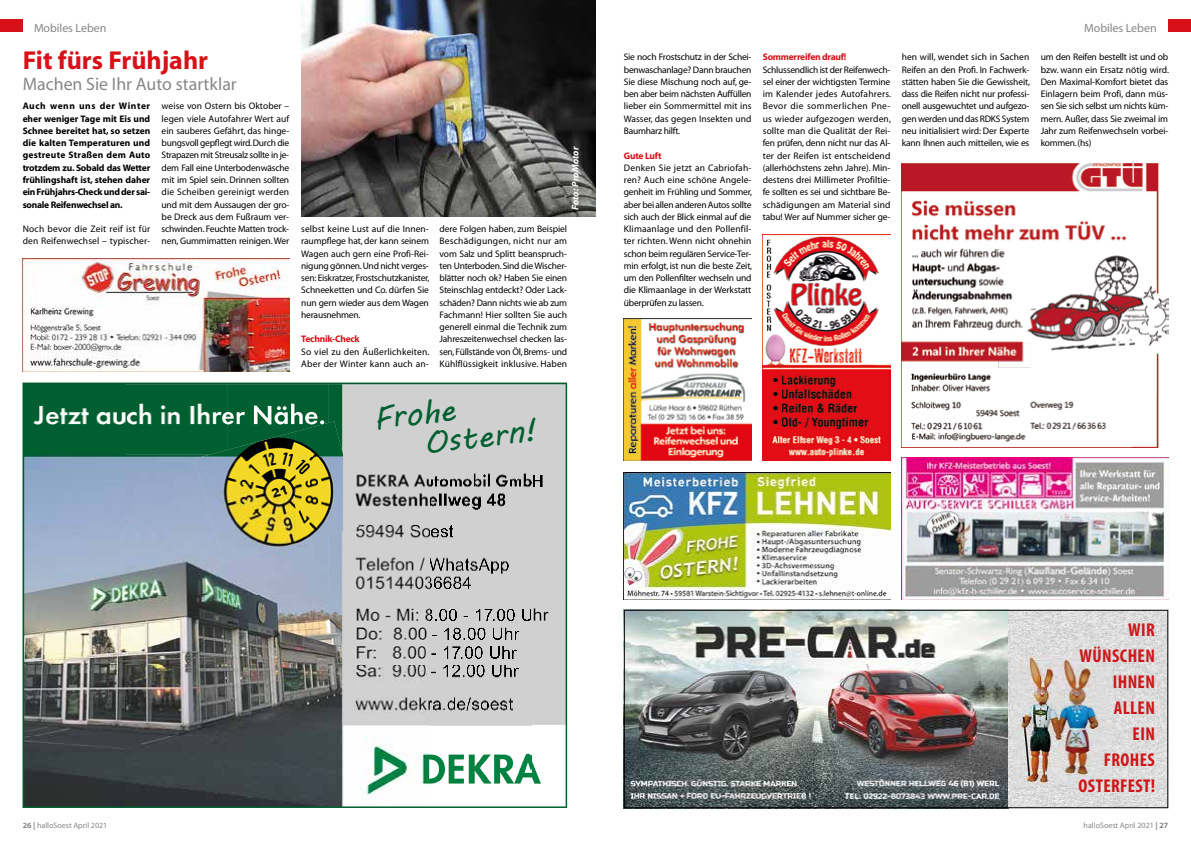
<style>
.page{position:relative;width:1191px;height:842px;background:#fff}
.page>*{position:absolute;margin:0;border:0;box-sizing:border-box;transform-origin:0 0}
.t1{font:32.3px/30.6px "MV Boli";color:#005f30}
.t2{font:700 26px "Myriad";color:#d71117}
.t3{font:700 condensed 18.6px/26px "Myriad Pro";letter-spacing:.02em;color:#cd171a;text-align:right}
.t4{font:18px "Myriad";color:#878787}
.t5{font:12px "Myriad";letter-spacing:-.005em;color:#878787}
.t6{font:9.5px/12.3px "Myriad";letter-spacing:-.01em;color:#000;text-align:justify}
.t7{font:700 9.5px/12.3px "Myriad";letter-spacing:-.025em;color:#000;text-align:justify}
.t8{font:9.5px/12.3px "Myriad";letter-spacing:.01em;color:#000}
.t9{font:9.5px/12.3px "Myriad";letter-spacing:.015em;color:#000}
.t10{font:700 9.5px "Myriad";letter-spacing:-.025em;color:#d71117}
.t11{font:italic 700 9.5px "Myriad";letter-spacing:.01em;color:#fff}
.t12{font:8px "Myriad";color:#878787}
.s1{font-weight:700}
</style>
<div class="page">
<svg style="left:23px;top:383px;width:544px;height:425px;background:#8d9b99"></svg>
<img style="left:204px;top:492px;width:91px;height:71px">
<img style="left:295px;top:457px;width:67px;height:87px">
<img style="left:195px;top:432px;width:100px;height:60px">
<img style="left:295px;top:421px;width:49px;height:36px">
<div style="left:1168px;top:19px;width:23px;height:13px;background:#d71117"></div>
<div style="left:0;top:19px;width:23px;height:13px;background:#d71117"></div>
<img style="left:901px;top:457px;width:267px;height:142px">
<img style="left:624px;top:472px;width:266px;height:128px">
<img style="left:763px;top:234px;width:127px;height:227px">
<img style="left:23px;top:258px;width:266px;height:113px">
<img style="left:301px;top:0;width:294px;height:217px">
<img style="left:901px;top:164px;width:267px;height:283px">
<img style="left:626px;top:612px;width:540px;height:194px">
<img style="left:1013px;top:656px;width:98px;height:129px">
<div style="left:624px;top:610px;width:544px;height:198px;border:1px solid #000"></div>
<img style="left:624px;top:319px;width:127px;height:142px">
<p class="t5" style="left:34px;top:22px;width:74px">Mobiles Leben</p>
<p class="t5" style="left:1084px;top:22px;width:74px">Mobiles Leben</p>
<h2 class="t2" style="left:23px;top:47px;width:187px">Fit fürs Frühjahr</h2>
<h3 class="t4" style="left:23px;top:75px;width:215px">Machen Sie Ihr Auto startklar</h3>
<p class="t6" style="left:162px;top:101px;width:129px">weise von Ostern bis Oktober – legen viele Autofahrer Wert auf ein sauberes Gefährt, das hinge&shy;bungsvoll gepflegt wird. Durch die Strapazen mit Streusalz sollte in je&shy;dem Fall eine Unterbodenwäsche mit im Spiel sein. Drinnen sollten die Scheiben gereinigt werden und mit dem Aussaugen der gro&shy;be Dreck aus dem Fußraum ver&shy;schwinden. Feuchte Matten trock&shy;nen, Gummimatten reinigen. Wer</p>
<p class="t7" style="left:23px;top:100px;width:129px">Auch wenn uns der Winter eher weniger Tage mit Eis und Schnee bereitet hat, so setzen die kalten Temperaturen und gestreute Straßen dem Auto trotzdem zu. Sobald das Wetter frühlingshaft ist, stehen daher ein Frühjahrs-Check und der sai&shy;sonale Reifenwechsel an.</p>
<p class="t8" style="left:23px;top:223px;width:129px">Noch bevor die Zeit reif ist für den Reifenwechsel – typischer-</p>
<p class="t6" style="left:301px;top:223px;width:130px">selbst keine Lust auf die Innen&shy;raumpflege hat, der kann seinem Wagen auch gern eine Profi-Rei&shy;nigung gönnen. Und nicht verges&shy;sen: Eiskratzer, Frostschutzkanister, Schneeketten und Co. dürfen Sie nun gern wieder aus dem Wagen herausnehmen.</p>
<p class="t10" style="left:301px;top:334px;width:60px">Technik-Check</p>
<p class="t9" style="left:301px;top:346px;width:130px">So viel zu den Äußerlichkeiten.<br>Aber der Winter kann auch an-</p>
<p class="t11" style="left:570px;top:210px;width:65px;rotate:-90deg">Foto: ProMotor</p>
<p class="t6" style="left:439px;top:223px;width:129px">dere Folgen haben, zum Beispiel Beschädigungen, nicht nur am vom Salz und Splitt beanspruch&shy;ten Unterboden. Sind die Wischer&shy;blätter noch ok? Haben Sie einen Steinschlag entdeckt? Oder Lack&shy;schäden? Dann nichts wie ab zum Fachmann! Hier sollten Sie auch generell einmal die Technik zum Jahreszeitenwechsel checken las&shy;sen, Füllstände von Öl, Brems- und Kühlflüssigkeit inklusive. Haben</p>
<h1 class="t1" style="left:418px;top:397px;width:114px;text-indent:-47px;rotate:-7deg">Frohe<br>Ostern!</h1>
<p class="t6" style="left:624px;top:52px;width:129px">Sie noch Frostschutz in der Schei&shy;benwaschanlage? Dann brauchen Sie diese Mischung noch auf, ge&shy;ben aber beim nächsten Auffüllen lieber ein Sommermittel mit ins Wasser, das gegen Insekten und Baumharz hilft.</p>
<p class="t10" style="left:624px;top:150px;width:39px">Gute Luft</p>
<p class="t6" style="left:624px;top:162px;width:130px">Denken Sie jetzt an Cabriofah&shy;ren? Auch eine schöne Angele&shy;genheit im Frühling und Sommer, aber bei allen anderen Autos sollte sich auch der Blick einmal auf die Klimaanlage und den Pollenfil&shy;ter richten. Wenn nicht ohnehin schon beim regulären Service-Ter&shy;min erfolgt, ist nun die beste Zeit, um den Pollenfilter wechseln und die Klimaanlage in der Werkstatt überprüfen zu lassen.</p>
<p class="t10" style="left:763px;top:52px;width:85px">Sommerreifen drauf!</p>
<p class="t6" style="left:763px;top:64px;width:130px">Schlussendlich ist der Reifenwech&shy;sel einer der wichtigsten Termine im Kalender jedes Autofahrers.<br>Bevor die sommerlichen Pne&shy;us wieder aufgezogen werden, sollte man die Qualität der Rei&shy;fen prüfen, denn nicht nur das Al&shy;ter der Reifen ist entscheidend (allerhöchstens zehn Jahre). Min&shy;destens drei Millimeter Profiltie&shy;fe sollten es sei und sichtbare Be&shy;schädigungen am Material sind tabu! Wer auf Nummer sicher ge-</p>
<p class="t6" style="left:901px;top:52px;width:130px">hen will, wendet sich in Sachen Reifen an den Profi. In Fachwerk&shy;stätten haben Sie die Gewissheit, dass die Reifen nicht nur professi&shy;onell ausgewuchtet und aufgezo&shy;gen werden und das RDKS System neu initialisiert wird: Der Experte kann Ihnen auch mitteilen, wie es</p>
<p class="t6" style="left:1040px;top:52px;width:130px">um den Reifen bestellt ist und ob bzw. wann ein Ersatz nötig wird.<br>Den Maximal-Komfort bietet das Einlagern beim Profi, dann müs&shy;sen Sie sich selbst um nichts küm&shy;mern. Außer, dass Sie zweimal im Jahr zum Reifenwechseln vorbei&shy;kommen. (hs)</p>
<h3 class="t3" style="left:1078px;top:617px;width:78px">WIR<br>WÜNSCHEN<br>IHNEN<br>ALLEN<br>EIN<br>FROHES<br>OSTERFEST!</h3>
<p class="t12" style="left:23px;top:822px;width:86px"><span class="s1">26 |</span> halloSoest April 2021</p>
<p class="t12" style="left:1083px;top:822px;width:86px">halloSoest April 2021 <span class="s1">| 27</span></p>
</div>
